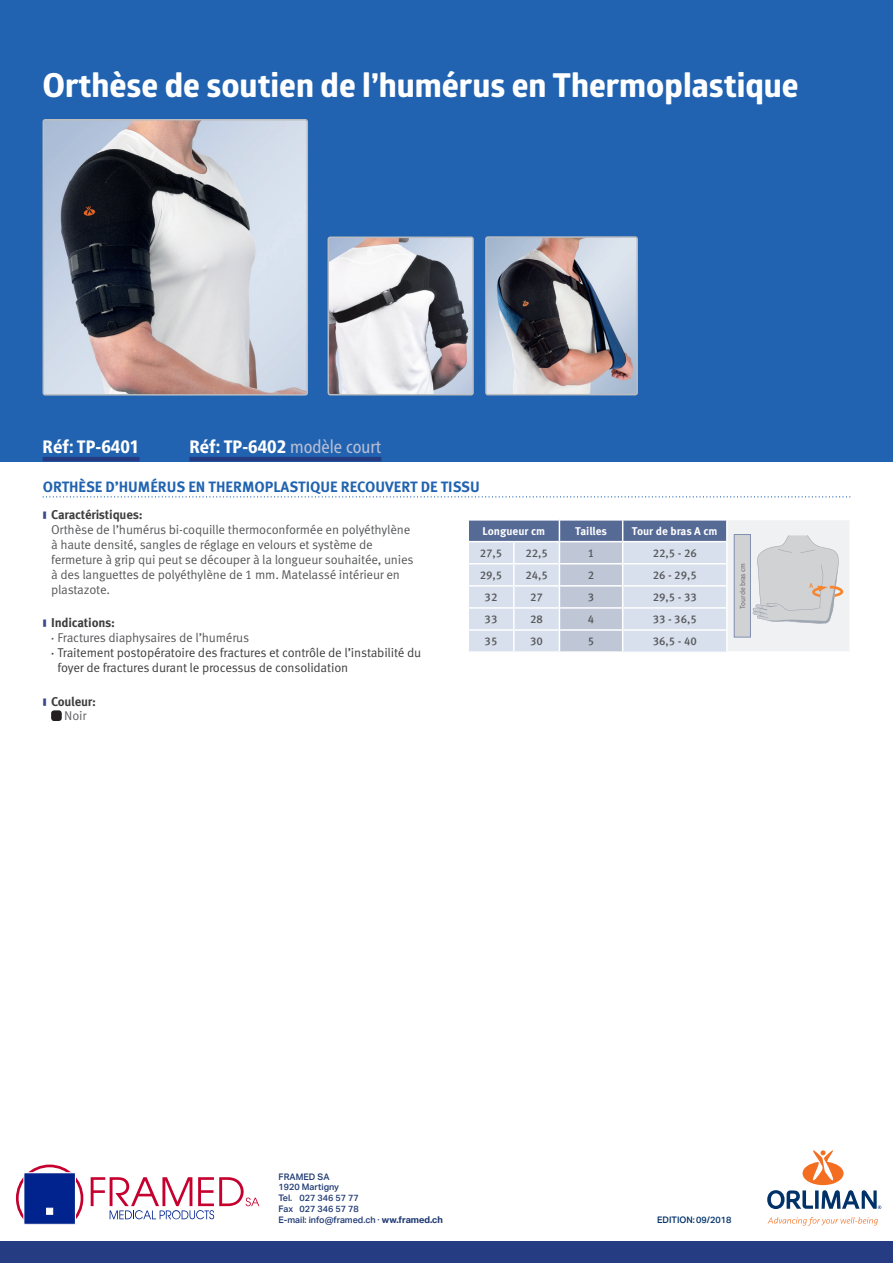
<style>
.page{position:relative;width:893px;height:1263px;background:#fff}
.page>*{position:absolute;margin:0;border:0;box-sizing:border-box;transform-origin:0 0}
.MARCAS_ORLIMAN{font:700 33px "Globerx";color:#fff}
.REF{font:800 condensed 18px "Frutiger Neue LTW1 G";color:#fff}
.DESCRIPCION{font:700 15px "Meta Pro";color:#2163b0}
.TEXTO_GROSO_8_PT{font:12.75px/15px "Meta Pro Norm";letter-spacing:-.015em;color:#57585a}
.t1{font:12.75px/15px "Meta Pro Norm";letter-spacing:-.015em;color:#3e3e3f}
.t2{font:700 12.75px "Meta Pro";letter-spacing:-.015em;color:#3e3e3f}
.TEXTO_GROSO_8_PT-2{font:12.75px "Meta Pro Norm";color:#636366}
.TALLAS_BLANCO{font:500 11.25px "Meta Pro";color:#57585a}
.TALLAS_AZULES{font:700 11.25px "Meta Pro";letter-spacing:-.005em;color:#fff}
.TALLAS_GRISES{font:500 11.25px "Meta Pro";color:#57585a}
.t3{font:500 9px/10.8px "Aktiv Grotesk";color:#213b74}
.t4{font:500 9px "Aktiv Grotesk";color:#003168}
.TEXTOS_IDIOMAS_TOMA{font:7.2px "Meta Pro Norm";letter-spacing:-.035em;color:#636366}
.s1{font-weight:400;color:#b7bdd4}
.s2{font-family:"Neue Haas Grotesk Text Pro";font-weight:700}
</style>
<div class="page">
<div style="left:0;top:0;width:893px;height:461px;background:#2163b0"></div>
<div style="left:0;top:1242px;width:893px;height:21px;background:#263c82"></div>
<svg style="left:768px;top:1217px;width:110px;height:8px"></svg>
<svg style="left:767px;top:1150px;width:114px;height:59px"></svg>
<svg style="left:91px;top:1177px;width:168px;height:42px"></svg>
<svg style="left:16px;top:1164px;width:68px;height:55px"></svg>
<div style="left:24px;top:1173px;width:51px;height:51px;background:#00238e"></div>
<div style="left:23px;top:1172px;width:53px;height:53px;border:1px solid #fff"></div>
<svg style="left:46px;top:1208px;width:7px;height:6px"></svg>
<hr style="left:43px;top:457px;width:96px;height:4px;background:#263c82">
<svg style="left:43px;top:496px;width:808px;height:1px"></svg>
<div style="left:51px;top:710px;width:11px;height:11px;background:#231f20;border-radius:3px"></div>
<img style="left:46px;top:122px;width:259px;height:271px">
<div style="left:43px;top:119px;width:265px;height:277px;border:2px solid #bcbdc0;border-radius:2px"></div>
<img style="left:488px;top:239px;width:147px;height:153px">
<div style="left:485px;top:236px;width:153px;height:159px;border:2px solid #bcbdc0;border-radius:2px"></div>
<img style="left:328px;top:239px;width:143px;height:156px">
<div style="left:328px;top:236px;width:146px;height:159px;border:2px solid #bcbdc0;border-radius:2px"></div>
<div style="left:727px;top:519px;width:123px;height:133px;background:#f0f1f2"></div>
<hr style="left:849px;top:520px;width:2px;height:22px;background:#fff">
<hr style="left:849px;top:542px;width:2px;height:22px;background:#fff">
<hr style="left:849px;top:564px;width:2px;height:22px;background:#fff">
<hr style="left:849px;top:586px;width:2px;height:22px;background:#fff">
<hr style="left:849px;top:608px;width:2px;height:22px;background:#fff">
<hr style="left:849px;top:630px;width:2px;height:21px;background:#fff">
<hr style="left:727px;top:651px;width:124px;height:2px;background:#fff">
<hr style="left:727px;top:519px;width:124px;height:1px;background:#fff">
<hr style="left:726px;top:520px;width:2px;height:22px;background:#fff">
<hr style="left:726px;top:542px;width:2px;height:22px;background:#fff">
<hr style="left:726px;top:564px;width:2px;height:22px;background:#fff">
<hr style="left:726px;top:586px;width:2px;height:22px;background:#fff">
<hr style="left:726px;top:608px;width:2px;height:22px;background:#fff">
<hr style="left:726px;top:630px;width:2px;height:21px;background:#fff">
<svg style="left:468px;top:520px;width:259px;height:132px;background:#c2ccdc"></svg>
<hr style="left:467px;top:651px;width:47px;height:2px;background:#fff">
<hr style="left:514px;top:651px;width:45px;height:2px;background:#fff">
<svg style="left:753px;top:535px;width:90px;height:89px"></svg>
<div style="left:734px;top:534px;width:16px;height:103px;background:#d1d2d4"></div>
<div style="left:734px;top:534px;width:17px;height:103px;border:1px solid #818fb3"></div>
<hr style="left:189px;top:457px;width:192px;height:4px;background:#263c82">
<p class="MARCAS_ORLIMAN" style="left:43px;top:61px;width:758px">Orthèse de soutien de l’humérus en Thermoplastique</p>
<p class="REF" style="left:43px;top:436px;width:98px">Réf: TP-6401</p>
<p class="DESCRIPCION" style="left:43px;top:475px;width:439px">ORTHÈSE D’HUMÉRUS EN THERMOPLASTIQUE RECOUVERT DE TISSU</p>
<p class="t2" style="left:43px;top:505px;width:102px"><sup>▍</sup> Caractéristiques:</p>
<p class="TEXTO_GROSO_8_PT" style="left:51px;top:521px;width:364px">Orthèse de l’humérus bi-coquille thermoconformée en polyéthylène à haute densité, sangles de réglage en velours et système de fermeture à grip qui peut se découper à la longueur souhaitée, unies à des languettes de polyéthylène de 1 mm. Matelassé intérieur en plastazote.</p>
<p class="t2" style="left:43px;top:613px;width:74px"><sup>▍</sup> Indications:</p>
<p class="TEXTO_GROSO_8_PT" style="left:50px;top:630px;width:201px">▪ Fractures diaphysaires de l’humérus</p>
<p class="t1" style="left:58px;top:645px;width:365px;text-indent:-8px">▪ Traitement postopératoire des fractures et contrôle de l’instabilité du foyer de fractures durant le processus de consolidation</p>
<p class="t2" style="left:43px;top:691px;width:55px"><sup>▍</sup> Couleur:</p>
<p class="TEXTO_GROSO_8_PT-2" style="left:64px;top:706px;width:24px">Noir</p>
<p class="REF" style="left:189px;top:436px;width:193px">Réf: TP-6402 <span class="s1">modèle court</span></p>
<p class="TALLAS_AZULES" style="left:482px;top:522px;width:64px">Longueur cm</p>
<p class="TALLAS_AZULES" style="left:575px;top:522px;width:33px">Tailles</p>
<p class="TALLAS_AZULES" style="left:632px;top:522px;width:87px">Tour de bras A cm</p>
<p class="TALLAS_BLANCO" style="left:480px;top:544px;width:24px">27,5</p>
<p class="TALLAS_BLANCO" style="left:525px;top:544px;width:24px">22,5</p>
<p class="TALLAS_GRISES" style="left:588px;top:544px;width:8px">1</p>
<p class="TALLAS_BLANCO" style="left:653px;top:544px;width:46px">22,5 - 26</p>
<p class="TALLAS_BLANCO" style="left:480px;top:566px;width:24px">29,5</p>
<p class="TALLAS_BLANCO" style="left:525px;top:566px;width:24px">24,5</p>
<p class="TALLAS_GRISES" style="left:588px;top:566px;width:8px">2</p>
<p class="TALLAS_BLANCO" style="left:653px;top:566px;width:46px">26 - 29,5</p>
<p class="TALLAS_BLANCO" style="left:485px;top:588px;width:14px">32</p>
<p class="TALLAS_BLANCO" style="left:530px;top:588px;width:14px">27</p>
<p class="TALLAS_GRISES" style="left:588px;top:588px;width:8px">3</p>
<p class="TALLAS_BLANCO" style="left:653px;top:588px;width:46px">29,5 - 33</p>
<p class="TALLAS_BLANCO" style="left:485px;top:611px;width:14px">33</p>
<p class="TALLAS_BLANCO" style="left:530px;top:611px;width:14px">28</p>
<p class="TALLAS_GRISES" style="left:588px;top:611px;width:8px">4</p>
<p class="TALLAS_BLANCO" style="left:653px;top:611px;width:46px">33 - 36,5</p>
<p class="TALLAS_BLANCO" style="left:485px;top:633px;width:14px">35</p>
<p class="TALLAS_BLANCO" style="left:530px;top:633px;width:14px">30</p>
<p class="TALLAS_GRISES" style="left:588px;top:633px;width:8px">5</p>
<p class="TALLAS_BLANCO" style="left:653px;top:633px;width:46px">36,5 - 40</p>
<p class="TEXTOS_IDIOMAS_TOMA" style="left:737px;top:609px;width:47px;rotate:-90deg">Tour de bras cm</p>
<p class="t3" style="left:279px;top:1171px;width:166px">FRAMED SA<br>1920 Martigny<br>Tel. 027 346 57 77<br>Fax 027 346 57 78<br>E-mail: info@framed.ch · <span class="s2">ww.framed.ch</span></p>
<p class="t4" style="left:657px;top:1215px;width:76px">EDITION: 09/2018</p>
</div>
